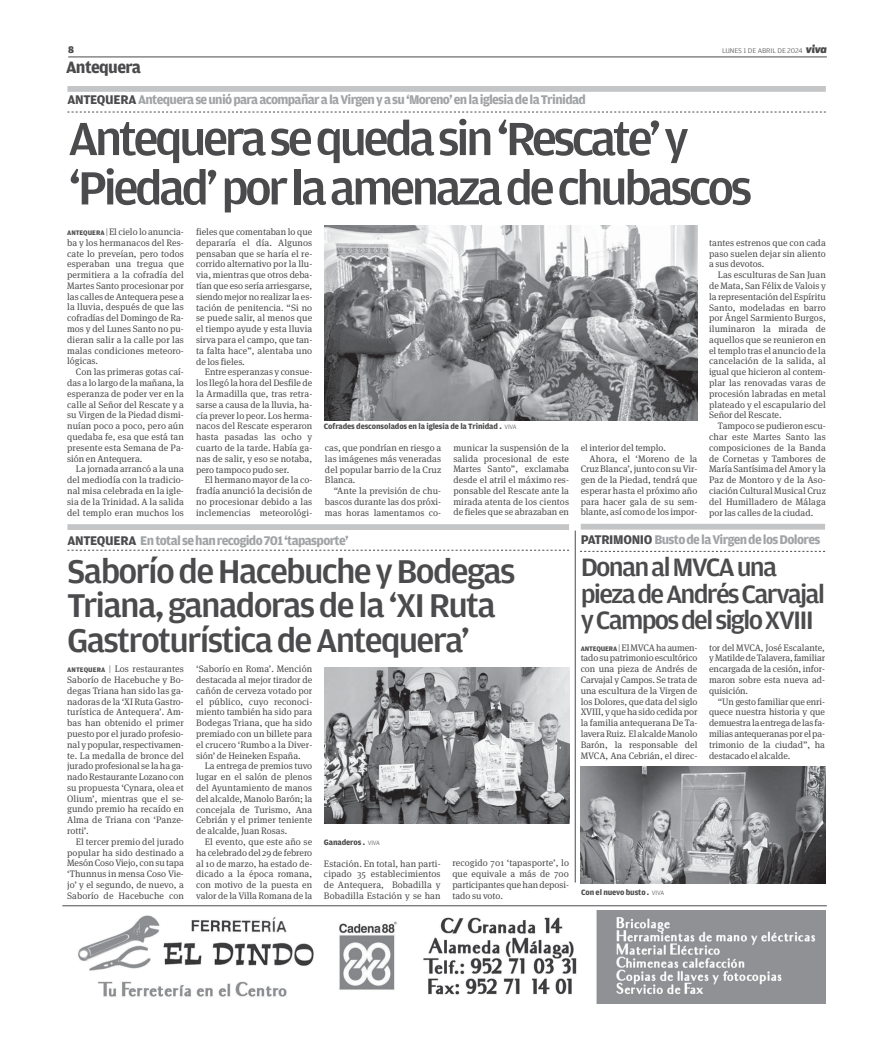
<style>
.page{position:relative;width:893px;height:1050px;background:#fff}
.page>*{position:absolute;margin:0;border:0;box-sizing:border-box;transform-origin:0 0}
.t1{font:500 49.35px/49.3px "Amplitude";letter-spacing:-.07em;color:#4b4b4d;scale:1.05 1}
.t2{font:500 34.95px/35px "Amplitude";letter-spacing:-.05em;color:#4b4b4d;scale:1.05 1}
.t3{font:500 26.7px/26.7px "Amplitude";letter-spacing:-.065em;color:#4b4b4d;scale:1.05 1}
.t4{font:700 17.55px "Amplitude";letter-spacing:-.035em;color:#4b4b4d}
.t5{font:700 13.35px "Amplitude";letter-spacing:-.05em;color:#a1a4a6}
.t6{font:900 10.35px "Amplitude";color:#4b4b4d}
.t7{font:9.3px/10.8px "Meta Serif OT";letter-spacing:.005em;color:#4b4b4d;text-align:justify}
.t8{font:700 8.25px "Amplitude";letter-spacing:-.015em;color:#4b4b4d}
.t9{font:300 7.2px "Amplitude";letter-spacing:-.01em;color:#4b4b4d;scale:1.1 1}
.s1{font-family:"Apex New";font-weight:800;font-style:italic;font-size:11.25px}
.s2{color:#4b4b4d}
.s3{font-family:"Amplitude";font-weight:700;font-size:7.05px}
.s4{font-family:"Amplitude";font-weight:300}
.s5{font-weight:300;font-size:6.75px}
</style>
<div class="page">
<hr style="left:68px;top:57px;width:758px;height:1px;background:#4b4b4d">
<div style="left:67px;top:86px;width:758px;height:6px;background:#c3c5c7"></div>
<svg style="left:67px;top:112px;width:758px;height:1px"></svg>
<img style="left:324px;top:226px;width:373px;height:194px">
<img style="left:78px;top:910px;width:747px;height:93px">
<hr style="left:62px;top:906px;width:764px;height:1px;background:#4b4b4d">
<div style="left:67px;top:524px;width:502px;height:6px;background:#c3c5c7"></div>
<svg style="left:67px;top:550px;width:502px;height:1px"></svg>
<div style="left:580px;top:524px;width:245px;height:6px;background:#c3c5c7"></div>
<svg style="left:580px;top:551px;width:245px;height:1px"></svg>
<img style="left:324px;top:668px;width:245px;height:156px">
<hr style="left:575px;top:531px;width:1px;height:352px;background:#4b4b4d">
<img style="left:580px;top:766px;width:245px;height:117px">
<p class="t6" style="left:68px;top:43px;width:7px">8</p>
<p class="t9" style="left:722px;top:48px;width:97px">LUNES 1 DE ABRIL DE 2024 <span class="s1">viva</span></p>
<h3 class="t4" style="left:66px;top:60px;width:76px">Antequera</h3>
<h3 class="t5" style="left:67px;top:94px;width:520px"><span class="s2">ANTEQUERA</span> Antequera se unió para acompañar a la Virgen y a su ‘Moreno’ en la iglesia de la Trinidad</h3>
<h1 class="t1" style="left:68px;top:117px;width:653px">Antequera se queda sin ‘Rescate’ y ‘Piedad’ por la amenaza de chubascos</h1>
<p class="t7" style="left:67px;top:227px;width:118px"><span class="s3">ANTEQUERA</span> <span class="s4">|</span> El cielo lo anuncia&shy;ba y los hermanacos del Res&shy;cate lo preveían, pero todos esperaban una tregua que permitiera a la cofradía del Martes Santo procesionar por las calles de Antequera pese a la lluvia, después de que las cofradías del Domingo de Ra&shy;mos y del Lunes Santo no pu&shy;dieran salir a la calle por las malas condiciones meteoro&shy;lógicas.</p>
<p class="t7" style="left:67px;top:367px;width:118px;text-indent:9px">Con las primeras gotas caí&shy;das a lo largo de la mañana, la esperanza de poder ver en la calle al Señor del Rescate y a su Virgen de la Piedad dismi&shy;nuían poco a poco, pero aún quedaba fe, esa que está tan presente esta Semana de Pa&shy;sión en Antequera.</p>
<p class="t7" style="left:67px;top:464px;width:118px;text-indent:9px">La jornada arrancó a la una del mediodía con la tradicio&shy;nal misa celebrada en la igle&shy;sia de la Trinidad. A la salida del templo eran muchos los</p>
<p class="t7" style="left:196px;top:227px;width:118px">fieles que comentaban lo que depararía el día. Algunos pensaban que se haría el re&shy;corrido alternativo por la llu&shy;via, mientras que otros deba&shy;tían que eso sería arriesgarse, siendo mejor no realizar la es&shy;tación de penitencia. “Si no se puede salir, al menos que el tiempo ayude y esta lluvia sirva para el campo, que tan&shy;ta falta hace”, alentaba uno de los fieles.</p>
<p class="t7" style="left:196px;top:367px;width:118px;text-indent:9px">Entre esperanzas y consue&shy;los llegó la hora del Desfile de la Armadilla que, tras retra&shy;sarse a causa de la lluvia, ha&shy;cía prever lo peor. Los herma&shy;nacos del Rescate esperaron hasta pasadas las ocho y cuarto de la tarde. Había ga&shy;nas de salir, y eso se notaba, pero tampoco pudo ser.</p>
<p class="t7" style="left:196px;top:475px;width:118px;text-indent:9px">El hermano mayor de la co&shy;fradía anunció la decisión de no procesionar debido a las inclemencias meteorológi-</p>
<p class="t8" style="left:324px;top:423px;width:194px">Cofrades desconsolados en la iglesia de la Trinidad . <span class="s5">VIVA</span></p>
<p class="t7" style="left:325px;top:443px;width:118px">cas, que pondrían en riesgo a las imágenes más veneradas del popular barrio de la Cruz Blanca.</p>
<p class="t7" style="left:325px;top:486px;width:118px;text-indent:9px">“Ante la previsión de chu&shy;bascos durante las dos próxi&shy;mas horas lamentamos co-</p>
<p class="t7" style="left:453px;top:443px;width:117px">municar la suspensión de la salida procesional de este Martes Santo”, exclamaba desde el atril el máximo res&shy;ponsable del Rescate ante la mirada atenta de los cientos de fieles que se abrazaban en</p>
<h3 class="t5" style="left:67px;top:535px;width:283px"><span class="s2">ANTEQUERA</span> En total se han recogido 701 ‘tapasporte’</h3>
<h2 class="t2" style="left:67px;top:556px;width:429px">Saborío de Hacebuche y Bodegas<br>Triana, ganadoras de la ‘XI Ruta<br>Gastroturística de Antequera’</h2>
<p class="t7" style="left:67px;top:664px;width:118px"><span class="s3">ANTEQUERA</span> <span class="s4">|</span> Los restaurantes Saborío de Hacebuche y Bo&shy;degas Triana han sido las ga&shy;nadoras de la ‘XI Ruta Gastro&shy;turística de Antequera’. Am&shy;bas han obtenido el primer puesto por el jurado profesio&shy;nal y popular, respectivamen&shy;te. La medalla de bronce del jurado profesional se la ha ga&shy;nado Restaurante Lozano con su propuesta ‘Cynara, olea et Olium’, mientras que el se&shy;gundo premio ha recaído en Alma de Triana con ‘Panze&shy;rotti’.</p>
<p class="t7" style="left:67px;top:837px;width:118px;text-indent:9px">El tercer premio del jurado popular ha sido destinado a Mesón Coso Viejo, con su tapa ‘Thunnus in mensa Coso Vie&shy;jo’ y el segundo, de nuevo, a Saborío de Hacebuche con</p>
<p class="t7" style="left:196px;top:664px;width:118px">‘Saborío en Roma’. Mención destacada al mejor tirador de cañón de cerveza votado por el público, cuyo reconoci&shy;miento también ha sido para Bodegas Triana, que ha sido premiado con un billete para el crucero ‘Rumbo a la Diver&shy;sión’ de Heineken España.</p>
<p class="t7" style="left:196px;top:761px;width:118px;text-indent:9px">La entrega de premios tuvo lugar en el salón de plenos del Ayuntamiento de manos del alcalde, Manolo Barón; la concejala de Turismo, Ana Cebrián y el primer teniente de alcalde, Juan Rosas.</p>
<p class="t7" style="left:196px;top:837px;width:118px;text-indent:9px">El evento, que este año se ha celebrado del 29 de febrero al 10 de marzo, ha estado de&shy;dicado a la época romana, con motivo de la puesta en valor de la Villa Romana de la</p>
<p class="t8" style="left:324px;top:839px;width:57px">Ganaderos . <span class="s5">VIVA</span></p>
<p class="t7" style="left:324px;top:858px;width:118px">Estación. En total, han parti&shy;cipado 35 establecimientos de Antequera, Bobadilla y Bobadilla Estación y se han</p>
<p class="t7" style="left:452px;top:858px;width:118px">recogido 701 ‘tapasporte’, lo que equivale a más de 700 participantes que han deposi&shy;tado su voto.</p>
<p class="t7" style="left:580px;top:443px;width:87px">el interior del templo.</p>
<p class="t7" style="left:589px;top:453px;width:109px">Ahora, el ‘Moreno de la</p>
<p class="t7" style="left:580px;top:464px;width:118px">Cruz Blanca’, junto con su Vir-</p>
<p class="t7" style="left:580px;top:475px;width:118px">gen de la Piedad, tendrá que</p>
<p class="t7" style="left:580px;top:486px;width:118px">esperar hasta el próximo año</p>
<p class="t7" style="left:580px;top:497px;width:118px">para hacer gala de su sem-</p>
<p class="t7" style="left:580px;top:507px;width:118px">blante, así como de los impor-</p>
<p class="t7" style="left:709px;top:238px;width:118px">tantes estrenos que con cada paso suelen dejar sin aliento a sus devotos.</p>
<p class="t7" style="left:709px;top:270px;width:118px;text-indent:9px">Las esculturas de San Juan de Mata, San Félix de Valois y la representación del Espíritu Santo, modeladas en barro por Ángel Sarmiento Burgos, iluminaron la mirada de aquellos que se reunieron en el templo tras el anuncio de la cancelación de la salida, al igual que hicieron al contem&shy;plar las renovadas varas de procesión labradas en metal plateado y el escapulario del Señor del Rescate.</p>
<p class="t7" style="left:709px;top:421px;width:118px;text-indent:9px">Tampoco se pudieron escu&shy;char este Martes Santo las composiciones de la Banda de Cornetas y Tambores de María Santísima del Amor y la Paz de Montoro y de la Aso&shy;ciación Cultural Musical Cruz del Humilladero de Málaga por las calles de la ciudad.</p>
<h3 class="t5" style="left:580px;top:535px;width:241px"><span class="s2">PATRIMONIO</span> Busto de la Virgen de los Dolores</h3>
<h3 class="t3" style="left:580px;top:555px;width:234px">Donan al MVCA una pieza de Andrés Carvajal y Campos del siglo XVIII</h3>
<p class="t7" style="left:709px;top:642px;width:117px">tor del MVCA, José Escalante, y Matilde de Talavera, familiar encargada de la cesión, infor&shy;maron sobre esta nueva ad&shy;quisición.</p>
<p class="t7" style="left:709px;top:696px;width:117px;text-indent:9px">“Un gesto familiar que enri&shy;quece nuestra historia y que demuestra la entrega de las fa&shy;milias antequeranas por el pa&shy;trimonio de la ciudad”, ha destacado el alcalde.</p>
<p class="t7" style="left:580px;top:642px;width:118px"><span class="s3">ANTEQUERA</span> <span class="s4">|</span> El MVCA ha aumen&shy;tado su patrimonio escultórico con una pieza de Andrés de Carvajal y Campos. Se trata de una escultura de la Virgen de los Dolores, que data del siglo XVIII, y que ha sido cedida por la familia antequerana De Ta&shy;lavera Ruiz. El alcalde Manolo Barón, la responsable del MVCA, Ana Cebrián, el direc-</p>
<p class="t8" style="left:581px;top:889px;width:84px">Con el nuevo busto . <span class="s5">VIVA</span></p>
</div>
